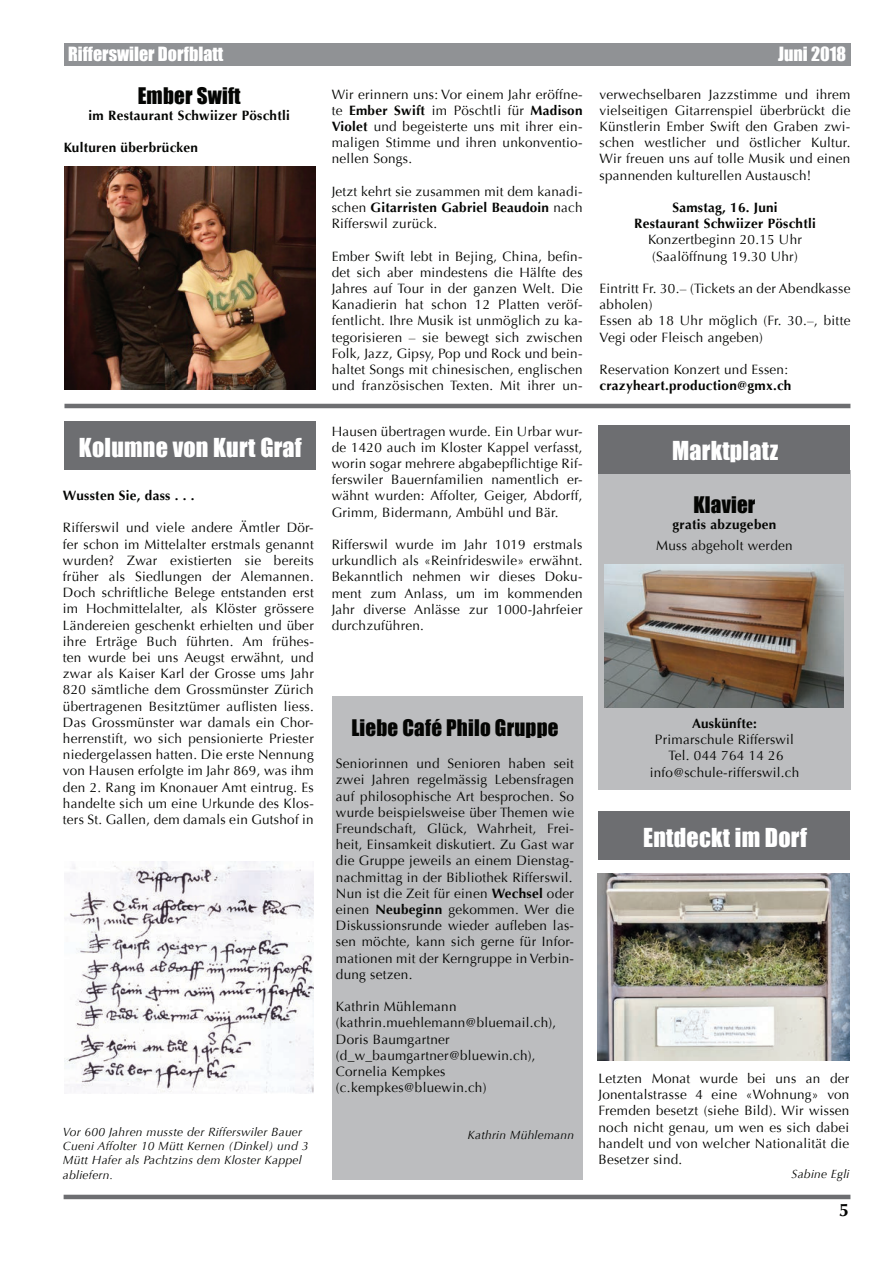
<style>
.page{position:relative;width:893px;height:1263px;background:#fff}
.page>*{position:absolute;margin:0;border:0;box-sizing:border-box;transform-origin:0 0}
.t1{font:24px "Impact";letter-spacing:.01em;color:#fff}
.t2{font:21px "Impact";letter-spacing:.01em;color:#040503}
.t3{font:18px "Impact";color:#fff}
.t4{font:700 18px "Optima";color:#040503}
.t5{font:13.5px/16.2px "Optima";letter-spacing:.02em;color:#040503;text-align:justify}
.t6{font:700 13.5px/16.2px "Optima";letter-spacing:.02em;color:#040503;text-align:center}
.t7{font:italic 12px/14.4px "Optima";letter-spacing:.02em;color:#040503}
.s1{font-weight:700}
</style>
<div class="page">
<div style="left:64px;top:43px;width:786px;height:22px;background:#909295"></div>
<hr style="left:64px;top:1195px;width:786px;height:4px;background:#6d6e71">
<div style="left:599px;top:812px;width:251px;height:48px;background:#6d6e71"></div>
<img style="left:598px;top:873px;width:251px;height:188px">
<img style="left:64px;top:862px;width:250px;height:231px">
<div style="left:64px;top:422px;width:251px;height:48px;background:#6d6e71"></div>
<img style="left:65px;top:167px;width:251px;height:222px">
<div style="left:332px;top:697px;width:251px;height:483px;background:#bcbdbf"></div>
<div style="left:598px;top:470px;width:252px;height:320px;background:#bcbdbf"></div>
<div style="left:599px;top:425px;width:251px;height:48px;background:#6d6e71"></div>
<img style="left:604px;top:565px;width:239px;height:142px">
<hr style="left:64px;top:404px;width:786px;height:4px;background:#6d6e71">
<h3 class="t3" style="left:68px;top:40px;width:157px">Rifferswiler Dorfblatt</h3>
<h3 class="t3" style="left:778px;top:40px;width:70px">Juni 2018</h3>
<h2 class="t2" style="left:138px;top:79px;width:105px">Ember Swift</h2>
<p class="t6" style="left:89px;top:107px;width:203px">im Restaurant Schwiizer Pöschtli</p>
<p class="t6" style="left:64px;top:140px;width:136px">Kulturen überbrücken</p>
<h1 class="t1" style="left:79px;top:429px;width:224px">Kolumne von Kurt Graf</h1>
<p class="t6" style="left:63px;top:487px;width:133px">Wussten Sie, dass . . .</p>
<p class="t5" style="left:63px;top:520px;width:252px">Rifferswil und viele andere Ämtler Dör&shy;fer schon im Mittelalter erstmals genannt wurden? Zwar existierten sie bereits früher als Siedlungen der Alemannen.<br>Doch schriftliche Belege entstanden erst im Hochmittelalter, als Klöster grössere Ländereien geschenkt erhielten und über ihre Erträge Buch f ührten. Am frühes&shy;ten wurde bei uns Aeugst erwähnt, und zwar als Kaiser Karl der Grosse ums Jahr 820 sämtliche dem Grossmünster Zürich übertragenen Besitztümer auflisten liess.<br>Das Grossmünster war damals ein Chor&shy;herrenstift, wo sich pensionierte Priester niedergelassen hatten. Die erste Nennung von Hausen erfolgte im Jahr 869, was ihm den 2. Rang im Knonauer Amt eintrug. Es handelte sich um eine Urkunde des Klos&shy;ters St. Gallen, dem damals ein Gutshof in</p>
<p class="t7" style="left:63px;top:1124px;width:247px">Vor 600 Jahren musste der Rifferswiler Bauer Cueni Affolter 10 Mütt Kernen (Dinkel) und 3<br>Mütt Hafer als Pachtzins dem Kloster Kappel abliefern.</p>
<p class="t5" style="left:332px;top:86px;width:252px">Wir erinnern uns: Vor einem Jahr eröffne&shy;te <span class="s1">Ember Swift</span> im Pöschtli für <span class="s1">Madison Violet</span> und begeisterte uns mit ihrer ein&shy;maligen Stimme und ihren unkonventio&shy;nellen Songs.</p>
<p class="t5" style="left:332px;top:183px;width:252px">Jetzt kehrt sie zusammen mit dem kanadi&shy;schen <span class="s1">Gitarristen Gabriel Beaudoin</span> nach Rifferswil zurück.</p>
<p class="t5" style="left:332px;top:248px;width:252px">Ember Swift lebt in Bejing, China, befin&shy;det sich aber mindestens die Hälfte des Jahres auf Tour in der ganzen Welt. Die Kanadierin hat schon 12 Platten veröf&shy;fentlicht. Ihre Musik ist unmöglich zu ka&shy;tegorisieren – sie bewegt sich zwischen Folk, Jazz, Gipsy, Pop und Rock und bein&shy;haltet Songs mit chinesischen, englischen und französischen Texten. Mit ihrer un-</p>
<p class="t5" style="left:332px;top:423px;width:252px">Hausen übertragen wurde. Ein Urbar wur&shy;de 1420 auch im Kloster Kappel verfasst, worin sogar mehrere abgabepflichtige Rif&shy;ferswiler Bauernfamilien namentlich er&shy;wähnt wurden: Affolter, Geiger, Abdorff, Grimm, Bidermann, Ambühl und Bär.</p>
<p class="t5" style="left:332px;top:536px;width:252px">Rifferswil wurde im Jahr 1019 erstmals urkundlich als «Reinfrideswile» erwähnt.<br>Bekanntlich nehmen wir dieses Doku&shy;ment zum Anlass, um im kommenden Jahr diverse Anlässe zur 1000-Jahrfeier durchzuführen.</p>
<p class="t5" style="left:600px;top:86px;width:252px">verwechselbaren Jazzstimme und ihrem vielseitigen Gitarrenspiel überbrückt die Künstlerin Ember Swift den Graben zwi&shy;schen westlicher und östlicher Kultur.<br>Wir freuen uns auf tolle Musik und einen spannenden kulturellen Austausch!</p>
<p class="t6" style="left:634px;top:199px;width:183px">Samstag, 16. Juni<br>Restaurant Schwiizer Pöschtli</p>
<p class="t5" style="left:648px;top:232px;width:156px;text-align:center">Konzertbeginn 20.15 Uhr (Saalöffnung 19.30 Uhr)</p>
<p class="t5" style="left:600px;top:280px;width:252px;text-align:left">Eintritt Fr. 30.– (Tickets an der Abendkasse abholen)<br>Essen ab 18 Uhr möglich (Fr. 30.–, bitte<br>Vegi oder Fleisch angeben)</p>
<p class="t5" style="left:600px;top:361px;width:190px">Reservation Konzert und Essen:</p>
<p class="t6" style="left:600px;top:378px;width:193px">crazyheart.production@gmx.ch</p>
<h1 class="t1" style="left:672px;top:432px;width:108px">Marktplatz</h1>
<h2 class="t2" style="left:693px;top:488px;width:64px">Klavier</h2>
<p class="t6" style="left:673px;top:517px;width:105px">gratis abzugeben</p>
<p class="t5" style="left:656px;top:537px;width:138px">Muss abgeholt werden</p>
<h2 class="t2" style="left:351px;top:711px;width:209px">Liebe Café Philo Gruppe</h2>
<p class="t5" style="left:336px;top:756px;width:240px">Seniorinnen und Senioren haben seit zwei Jahren regelmässig Lebensfragen auf philosophische Art besprochen. So wurde beispielsweise über Themen wie Freundschaft, Glück, Wahrheit, Frei&shy;heit, Einsamkeit diskutiert. Zu Gast war die Gruppe jeweils an einem Dienstag&shy;nachmittag in der Bibliothek Rifferswil.<br>Nun ist die Zeit für einen <span class="s1">Wechsel</span> oder einen <span class="s1">Neubeginn</span> gekommen. Wer die Diskussionsrunde wieder aufleben las&shy;sen möchte, kann sich gerne für Infor&shy;mationen mit der Kerngruppe in Verbin&shy;dung setzen.</p>
<p class="t5" style="left:336px;top:999px;width:222px;text-align:left">Kathrin Mühlemann (kathrin.muehlemann@bluemail.ch),<br>Doris Baumgartner (d_w_baumgartner@bluewin.ch),<br>Cornelia Kempkes (c.kempkes@bluewin.ch)</p>
<p class="t7" style="left:467px;top:1128px;width:108px">Kathrin Mühlemann</p>
<p class="t6" style="left:692px;top:715px;width:66px">Auskünfte:</p>
<p class="t5" style="left:650px;top:732px;width:151px;text-align:center">Primarschule Rifferswil<br>Tel. 044 764 14 26 info@schule-rifferswil.ch</p>
<h1 class="t1" style="left:643px;top:819px;width:165px">Entdeckt im Dorf</h1>
<p class="t5" style="left:598px;top:1070px;width:252px">Letzten Monat wurde bei uns an der Jonentalstrasse 4 eine «Wohnung» von Fremden besetzt (siehe Bild). Wir wissen noch nicht genau, um wen es sich dabei handelt und von welcher Nationalität die Besetzer sind.</p>
<p class="t7" style="left:791px;top:1167px;width:59px">Sabine Egli</p>
<h3 class="t4" style="left:839px;top:1199px;width:12px">5</h3>
</div>
